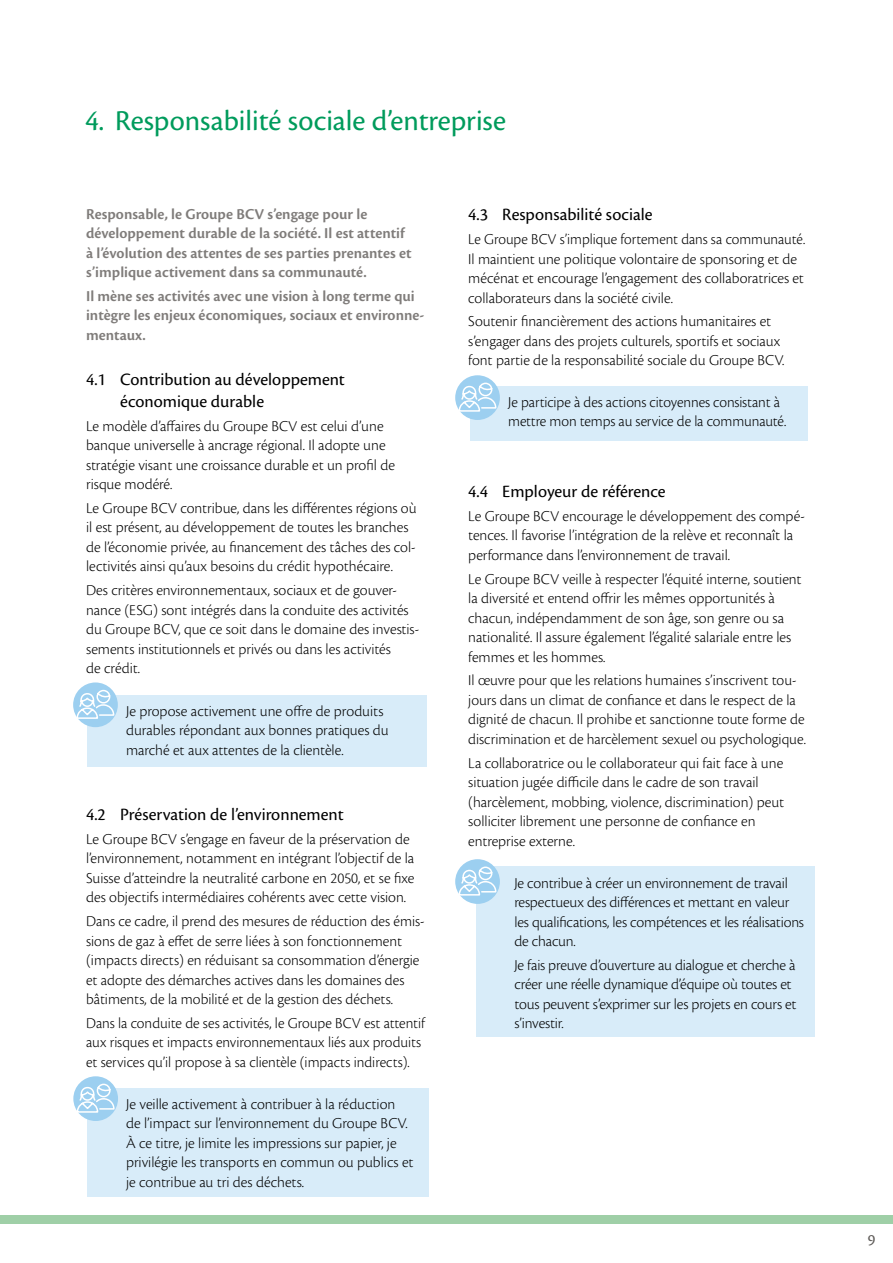
<style>
.page{position:relative;width:893px;height:1263px;background:#fff}
.page>*{position:absolute;margin:0;border:0;box-sizing:border-box;transform-origin:0 0}
.t1{font:30px "Cronos Pro";color:#009b5c}
.t2{font:18px/21.6px "Cronos Pro";color:#000}
.t3{font:16.5px "Cronos Pro";color:#605d5a}
.t4{font:300 15.75px/19.5px "Cronos Pro";color:#000}
.t5{font:600 15.75px/19.5px "Cronos Pro";color:#7f7c7a}
</style>
<div class="page">
<div style="left:0;top:1215px;width:893px;height:9px;background:#9fcfa7"></div>
<div style="left:88px;top:695px;width:339px;height:71px;background:#d8ecf9"></div>
<div style="left:88px;top:1088px;width:341px;height:109px;background:#d8ecf9"></div>
<div style="left:470px;top:386px;width:338px;height:55px;background:#d8ecf9"></div>
<div style="left:455px;top:375px;width:45px;height:45px;background:#9ccff0;border-radius:50%"></div>
<svg style="left:458px;top:382px;width:39px;height:30px"></svg>
<div style="left:73px;top:1076px;width:45px;height:45px;background:#9ccff0;border-radius:50%"></div>
<svg style="left:76px;top:1083px;width:39px;height:30px"></svg>
<div style="left:476px;top:867px;width:339px;height:170px;background:#d8ecf9"></div>
<div style="left:455px;top:859px;width:45px;height:45px;background:#9ccff0;border-radius:50%"></div>
<svg style="left:458px;top:866px;width:39px;height:30px"></svg>
<div style="left:73px;top:682px;width:45px;height:45px;background:#9ccff0;border-radius:50%"></div>
<svg style="left:76px;top:689px;width:39px;height:31px"></svg>
<h1 class="t1" style="left:85px;top:103px;width:422px">4. Responsabilité sociale d’entreprise</h1>
<p class="t5" style="left:86px;top:204px;width:327px">Responsable, le Groupe BCV s’engage pour le développement durable de la société. Il est attentif à l’évolution des attentes de ses parties prenantes et s’implique activement dans sa communauté.</p>
<p class="t5" style="left:86px;top:286px;width:340px">Il mène ses activités avec une vision à long terme qui intègre les enjeux économiques, sociaux et environne&shy;mentaux.</p>
<p class="t2" style="left:120px;top:369px;width:226px;text-indent:-34px">4.1 Contribution au développement économique durable</p>
<p class="t4" style="left:86px;top:416px;width:310px">Le modèle d’affaires du Groupe BCV est celui d’une banque universelle à ancrage régional. Il adopte une stratégie visant une croissance durable et un profil de risque modéré.</p>
<p class="t4" style="left:86px;top:498px;width:332px">Le Groupe BCV contribue, dans les différentes régions où il est présent, au développement de toutes les branches de l’économie privée, au financement des tâches des col&shy;lectivités ainsi qu’aux besoins du crédit hypothécaire.</p>
<p class="t4" style="left:86px;top:580px;width:335px">Des critères environnementaux, sociaux et de gouver&shy;nance (ESG) sont intégrés dans la conduite des activités du Groupe BCV, que ce soit dans le domaine des investis&shy;sements institutionnels et privés ou dans les activités<br>de crédit.</p>
<p class="t4" style="left:126px;top:701px;width:264px">Je propose activement une offre de produits durables répondant aux bonnes pratiques du marché et aux attentes de la clientèle.</p>
<p class="t2" style="left:86px;top:804px;width:259px">4.2 Préservation de l’environnement</p>
<p class="t4" style="left:86px;top:829px;width:330px">Le Groupe BCV s’engage en faveur de la préservation de l’environnement, notamment en intégrant l’objectif de la Suisse d’atteindre la neutralité carbone en 2050, et se fixe des objectifs intermédiaires cohérents avec cette vision.</p>
<p class="t4" style="left:86px;top:911px;width:340px">Dans ce cadre, il prend des mesures de réduction des émis&shy;sions de gaz à effet de serre liées à son fonctionnement (impacts directs) en réduisant sa consommation d’énergie et adopte des démarches actives dans les domaines des bâtiments, de la mobilité et de la gestion des déchets.</p>
<p class="t4" style="left:86px;top:1013px;width:340px">Dans la conduite de ses activités, le Groupe BCV est attentif aux risques et impacts environnementaux liés aux produits et services qu’il propose à sa clientèle (impacts indirects).</p>
<p class="t4" style="left:126px;top:1094px;width:289px">Je veille activement à contribuer à la réduction de l’impact sur l’environnement du Groupe BCV.<br>À ce titre, je limite les impressions sur papier, je privilégie les transports en commun ou publics et je contribue au tri des déchets.</p>
<p class="t2" style="left:468px;top:204px;width:186px">4.3 Responsabilité sociale</p>
<p class="t4" style="left:468px;top:229px;width:338px">Le Groupe BCV s’implique fortement dans sa communauté.<br>Il maintient une politique volontaire de sponsoring et de mécénat et encourage l’engagement des collaboratrices et collaborateurs dans la société civile.</p>
<p class="t4" style="left:468px;top:312px;width:318px">Soutenir financièrement des actions humanitaires et s’engager dans des projets culturels, sportifs et sociaux font partie de la responsabilité sociale du Groupe BCV.</p>
<p class="t4" style="left:508px;top:392px;width:280px">Je participe à des actions citoyennes consistant à mettre mon temps au service de la communauté.</p>
<p class="t2" style="left:468px;top:481px;width:199px">4.4 Employeur de référence</p>
<p class="t4" style="left:468px;top:506px;width:338px">Le Groupe BCV encourage le développement des compé&shy;tences. Il favorise l’intégration de la relève et reconnaît la performance dans l’environnement de travail.</p>
<p class="t4" style="left:468px;top:569px;width:335px">Le Groupe BCV veille à respecter l’équité interne, soutient la diversité et entend offrir les mêmes opportunités à chacun, indépendamment de son âge, son genre ou sa nationalité. Il assure également l’égalité salariale entre les femmes et les hommes.</p>
<p class="t4" style="left:468px;top:671px;width:339px">Il œuvre pour que les relations humaines s’inscrivent tou&shy;jours dans un climat de confiance et dans le respect de la dignité de chacun. Il prohibe et sanctionne toute forme de discrimination et de harcèlement sexuel ou psychologique.</p>
<p class="t4" style="left:468px;top:753px;width:317px">La collaboratrice ou le collaborateur qui fait face à une situation jugée difficile dans le cadre de son travail (harcèlement, mobbing, violence, discrimination) peut solliciter librement une personne de confiance en entreprise externe.</p>
<p class="t4" style="left:514px;top:873px;width:291px">Je contribue à créer un environnement de travail respectueux des différences et mettant en valeur les qualifications, les compétences et les réalisations de chacun.</p>
<p class="t4" style="left:514px;top:955px;width:284px">Je fais preuve d’ouverture au dialogue et cherche à créer une réelle dynamique d’équipe où toutes et tous peuvent s’exprimer sur les projets en cours et s’investir.</p>
<p class="t3" style="left:868px;top:1231px;width:9px">9</p>
</div>
